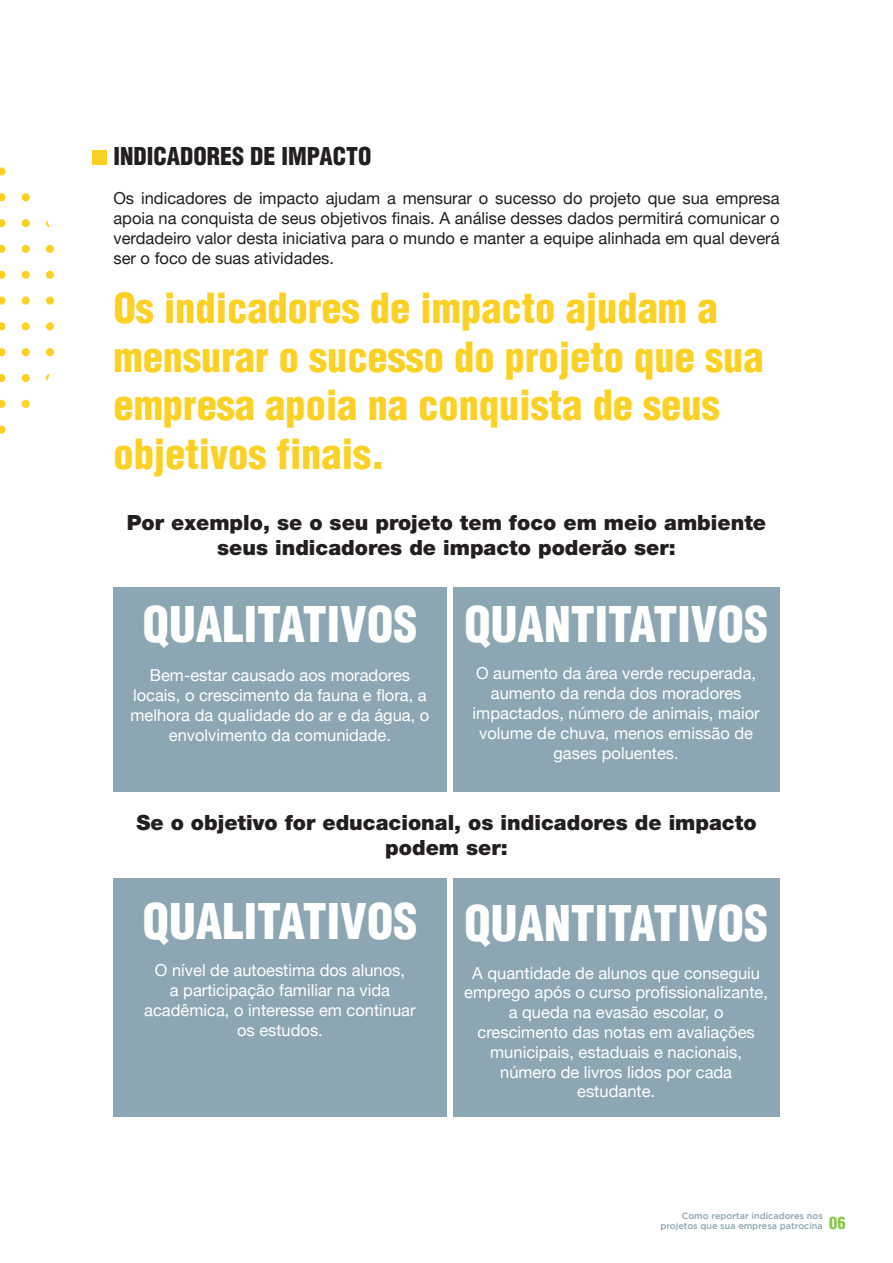
<style>
.page{position:relative;width:893px;height:1263px;background:#fff}
.page>*{position:absolute;margin:0;border:0;box-sizing:border-box;transform-origin:0 0}
.t1{font:900 condensed 48px "Helvetica";color:#fff}
.t2{font:900 condensed 40.5px/48.6px "Helvetica";color:#fcd125}
.t3{font:900 condensed 24px "Helvetica";color:#231f20}
.t4{font:900 21px/25.2px "Helvetica Neue CE";color:#231f20;text-align:center}
.t5{font:16.5px/19.8px "Helvetica Neue";color:#fff;text-align:center}
.t6{font:16.5px/19.8px "Helvetica Neue";color:#231f20;text-align:justify}
.t7{font:900 condensed 16.5px "Helvetica";color:#89c650}
.t8{font:500 9px/10.8px "Gotham";color:#8ba6b3;text-align:right}
</style>
<div class="page">
<svg style="left:0;top:167px;width:6px;height:9px"></svg>
<svg style="left:0;top:193px;width:6px;height:8px"></svg>
<div style="left:22px;top:193px;width:8px;height:8px;background:#fcd125;border-radius:50%"></div>
<svg style="left:0;top:219px;width:6px;height:8px"></svg>
<div style="left:22px;top:219px;width:8px;height:8px;background:#fcd125;border-radius:50%"></div>
<svg style="left:46px;top:220px;width:4px;height:7px"></svg>
<svg style="left:0;top:245px;width:6px;height:8px"></svg>
<div style="left:22px;top:245px;width:8px;height:8px;background:#fcd125;border-radius:50%"></div>
<div style="left:46px;top:245px;width:8px;height:8px;background:#fcd125;border-radius:50%"></div>
<svg style="left:0;top:271px;width:6px;height:8px"></svg>
<div style="left:22px;top:271px;width:8px;height:8px;background:#fcd125;border-radius:50%"></div>
<div style="left:46px;top:271px;width:8px;height:8px;background:#fcd125;border-radius:50%"></div>
<svg style="left:0;top:296px;width:6px;height:9px"></svg>
<div style="left:22px;top:296px;width:8px;height:9px;background:#fcd125;border-radius:50%"></div>
<div style="left:46px;top:296px;width:8px;height:9px;background:#fcd125;border-radius:50%"></div>
<svg style="left:0;top:322px;width:6px;height:8px"></svg>
<div style="left:22px;top:322px;width:8px;height:8px;background:#fcd125;border-radius:50%"></div>
<div style="left:46px;top:322px;width:8px;height:8px;background:#fcd125;border-radius:50%"></div>
<svg style="left:0;top:348px;width:6px;height:8px"></svg>
<div style="left:22px;top:348px;width:8px;height:8px;background:#fcd125;border-radius:50%"></div>
<div style="left:46px;top:348px;width:8px;height:8px;background:#fcd125;border-radius:50%"></div>
<svg style="left:0;top:374px;width:6px;height:8px"></svg>
<div style="left:22px;top:374px;width:8px;height:8px;background:#fcd125;border-radius:50%"></div>
<svg style="left:46px;top:374px;width:4px;height:7px"></svg>
<svg style="left:0;top:400px;width:6px;height:8px"></svg>
<div style="left:22px;top:400px;width:8px;height:8px;background:#fcd125;border-radius:50%"></div>
<svg style="left:0;top:426px;width:6px;height:8px"></svg>
<div style="left:93px;top:150px;width:14px;height:14px;background:#fcd125"></div>
<div style="left:113px;top:587px;width:333px;height:205px;background:#8ca6b3"></div>
<div style="left:453px;top:587px;width:326px;height:205px;background:#8ca6b3"></div>
<div style="left:113px;top:878px;width:333px;height:238px;background:#8ca6b3"></div>
<div style="left:453px;top:878px;width:326px;height:238px;background:#8ca6b3"></div>
<h3 class="t3" style="left:113px;top:141px;width:259px">INDICADORES DE IMPACTO</h3>
<p class="t6" style="left:113px;top:189px;width:668px">Os indicadores de impacto ajudam a mensurar o sucesso do projeto que sua empresa apoia na conquista de seus objetivos finais. A análise desses dados permitirá comunicar o verdadeiro valor desta iniciativa para o mundo e manter a equipe alinhada em qual deverá ser o foco de suas atividades.</p>
<h2 class="t2" style="left:113px;top:284px;width:652px">Os indicadores de impacto ajudam a mensurar o sucesso do projeto que sua empresa apoia na conquista de seus objetivos finais.</h2>
<p class="t4" style="left:127px;top:512px;width:641px">Por exemplo, se o seu projeto tem foco em meio ambiente seus indicadores de impacto poderão ser:</p>
<h1 class="t1" style="left:143px;top:595px;width:276px">QUALITATIVOS</h1>
<p class="t5" style="left:130px;top:665px;width:300px">Bem-estar causado aos moradores locais, o crescimento da fauna e flora, a melhora da qualidade do ar e da água, o envolvimento da comunidade.</p>
<h1 class="t1" style="left:464px;top:595px;width:306px">QUANTITATIVOS</h1>
<p class="t5" style="left:473px;top:664px;width:289px">O aumento da área verde recuperada, aumento da renda dos moradores impactados, número de animais, maior volume de chuva, menos emissão de gases poluentes.</p>
<p class="t4" style="left:136px;top:811px;width:622px">Se o objetivo for educacional, os indicadores de impacto podem ser:</p>
<h1 class="t1" style="left:143px;top:892px;width:276px">QUALITATIVOS</h1>
<p class="t5" style="left:144px;top:961px;width:273px">O nível de autoestima dos alunos,<br>a participação familiar na vida acadêmica, o interesse em continuar os estudos.</p>
<h1 class="t1" style="left:464px;top:894px;width:306px">QUANTITATIVOS</h1>
<p class="t5" style="left:464px;top:963px;width:305px">A quantidade de alunos que conseguiu emprego após o curso profissionalizante, a queda na evasão escolar, o crescimento das notas em avaliações municipais, estaduais e nacionais, número de livros lidos por cada estudante.</p>
<p class="t8" style="left:660px;top:1210px;width:164px">Como reportar indicadores nos projetos que sua empresa patrocina</p>
<p class="t7" style="left:829px;top:1213px;width:18px">06</p>
</div>
